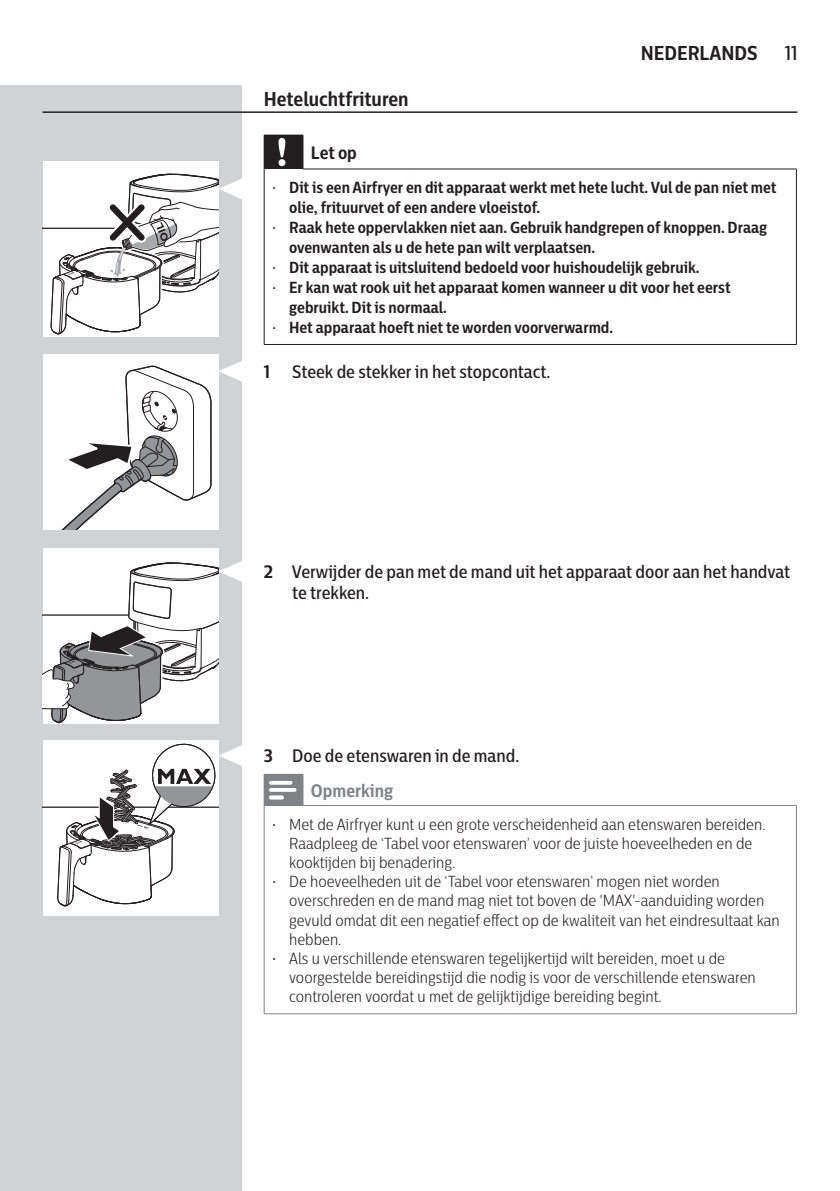
<style>
.page{position:relative;width:840px;height:1191px;background:#fff}
.page>*{position:absolute;margin:0;border:0;box-sizing:border-box;transform-origin:0 0}
.t1{font:700 20px "Centrale Sans Cnd";color:#231f20}
.t2{font:500 20px "Centrale Sans Cnd";color:#231f20}
.t3{font:500 18px/21.6px "Centrale Sans Cnd";color:#231f20}
.t4{font:700 18px "Centrale Sans Cnd";color:#231f20}
.t5{font:300 16px/19.2px "Centrale Sans Cnd";color:#231f20}
.t6{font:700 16px/20px "Centrale Sans Cnd";color:#231f20}
.s1{font-weight:300;font-size:14.2px}
.s2{font-weight:700}
.s3{font-weight:700;color:#808285}
.s4{font-size:14.2px}
</style>
<div class="page">
<div style="left:0;top:85px;width:241px;height:1106px;background:#d1d2d4"></div>
<hr style="left:43px;top:111px;width:754px;height:2px;background:#231f20">
<div style="left:264px;top:135px;width:39px;height:34px;background:#231f20"></div>
<hr style="left:795px;top:169px;width:1px;height:175px;background:#231f20">
<hr style="left:264px;top:169px;width:1px;height:175px;background:#231f20">
<hr style="left:264px;top:344px;width:39px;height:1px;background:#231f20">
<hr style="left:303px;top:344px;width:493px;height:1px;background:#231f20">
<hr style="left:302px;top:169px;width:494px;height:1px;background:#231f20">
<svg style="left:278px;top:138px;width:7px;height:28px"></svg>
<div style="left:264px;top:774px;width:39px;height:31px;background:#808285"></div>
<hr style="left:795px;top:805px;width:1px;height:208px;background:#808285">
<hr style="left:264px;top:805px;width:1px;height:208px;background:#808285">
<hr style="left:264px;top:1013px;width:39px;height:1px;background:#808285">
<hr style="left:303px;top:1013px;width:493px;height:1px;background:#808285">
<hr style="left:302px;top:805px;width:494px;height:1px;background:#808285">
<svg style="left:269px;top:781px;width:27px;height:18px"></svg>
<div style="left:43px;top:161px;width:175px;height:176px;background:#fff"></div>
<hr style="left:43px;top:228px;width:175px;height:1px;background:#231f20">
<svg style="left:49px;top:172px;width:193px;height:165px"></svg>
<svg style="left:218px;top:360px;width:24px;height:22px"></svg>
<div style="left:43px;top:354px;width:175px;height:175px;background:#fff"></div>
<svg style="left:62px;top:365px;width:150px;height:164px"></svg>
<div style="left:43px;top:548px;width:175px;height:175px;background:#fff"></div>
<svg style="left:43px;top:560px;width:199px;height:163px"></svg>
<div style="left:43px;top:740px;width:175px;height:175px;background:#fff"></div>
<hr style="left:43px;top:806px;width:175px;height:2px;background:#231f20">
<svg style="left:56px;top:740px;width:186px;height:175px"></svg>
<p class="t1" style="left:264px;top:90px;width:146px">Heteluchtfrituren</p>
<p class="t1" style="left:640px;top:44px;width:118px">NEDERLANDS</p>
<p class="t2" style="left:784px;top:44px;width:14px">11</p>
<p class="t4" style="left:311px;top:144px;width:47px">Let op</p>
<p class="t6" style="left:289px;top:178px;width:488px;text-indent:-17px"><span class="s1">•</span> Dit is een Airfryer en dit apparaat werkt met hete lucht. Vul de pan niet met olie, frituurvet of een andere vloeistof.</p>
<p class="t6" style="left:289px;top:218px;width:479px;text-indent:-17px"><span class="s1">•</span> Raak hete oppervlakken niet aan. Gebruik handgrepen of knoppen. Draag ovenwanten als u de hete pan wilt verplaatsen.</p>
<p class="t6" style="left:272px;top:258px;width:428px"><span class="s1">•</span> Dit apparaat is uitsluitend bedoeld voor huishoudelijk gebruik.</p>
<p class="t6" style="left:289px;top:278px;width:443px;text-indent:-17px"><span class="s1">•</span> Er kan wat rook uit het apparaat komen wanneer u dit voor het eerst gebruikt. Dit is normaal.</p>
<p class="t6" style="left:272px;top:318px;width:342px"><span class="s1">•</span> Het apparaat hoeft niet te worden voorverwarmd.</p>
<p class="t3" style="left:264px;top:361px;width:288px"><span class="s2">1</span> Steek de stekker in het stopcontact.</p>
<p class="t3" style="left:292px;top:561px;width:499px;text-indent:-28px"><span class="s2">2</span> Verwijder de pan met de mand uit het apparaat door aan het handvat te trekken.</p>
<p class="t3" style="left:311px;top:739px;width:210px;line-height:34.6px;text-indent:-47px"><span class="s2">3</span> Doe de etenswaren in de mand.<br><span class="s3">Opmerking</span></p>
<p class="t5" style="left:289px;top:815px;width:477px;text-indent:-17px"><span class="s4">•</span> Met de Airfryer kunt u een grote verscheidenheid aan etenswaren bereiden.<br>Raadpleeg de ‘Tabel voor etenswaren’ voor de juiste hoeveelheden en de kooktijden bij benadering.</p>
<p class="t5" style="left:289px;top:872px;width:491px;text-indent:-17px"><span class="s4">•</span> De hoeveelheden uit de ‘Tabel voor etenswaren’ mogen niet worden overschreden en de mand mag niet tot boven de 'MAX'-aanduiding worden gevuld omdat dit een negatief effect op de kwaliteit van het eindresultaat kan hebben.</p>
<p class="t5" style="left:289px;top:949px;width:468px;text-indent:-17px"><span class="s4">•</span> Als u verschillende etenswaren tegelijkertijd wilt bereiden, moet u de voorgestelde bereidingstijd die nodig is voor de verschillende etenswaren controleren voordat u met de gelijktijdige bereiding begint.</p>
</div>
